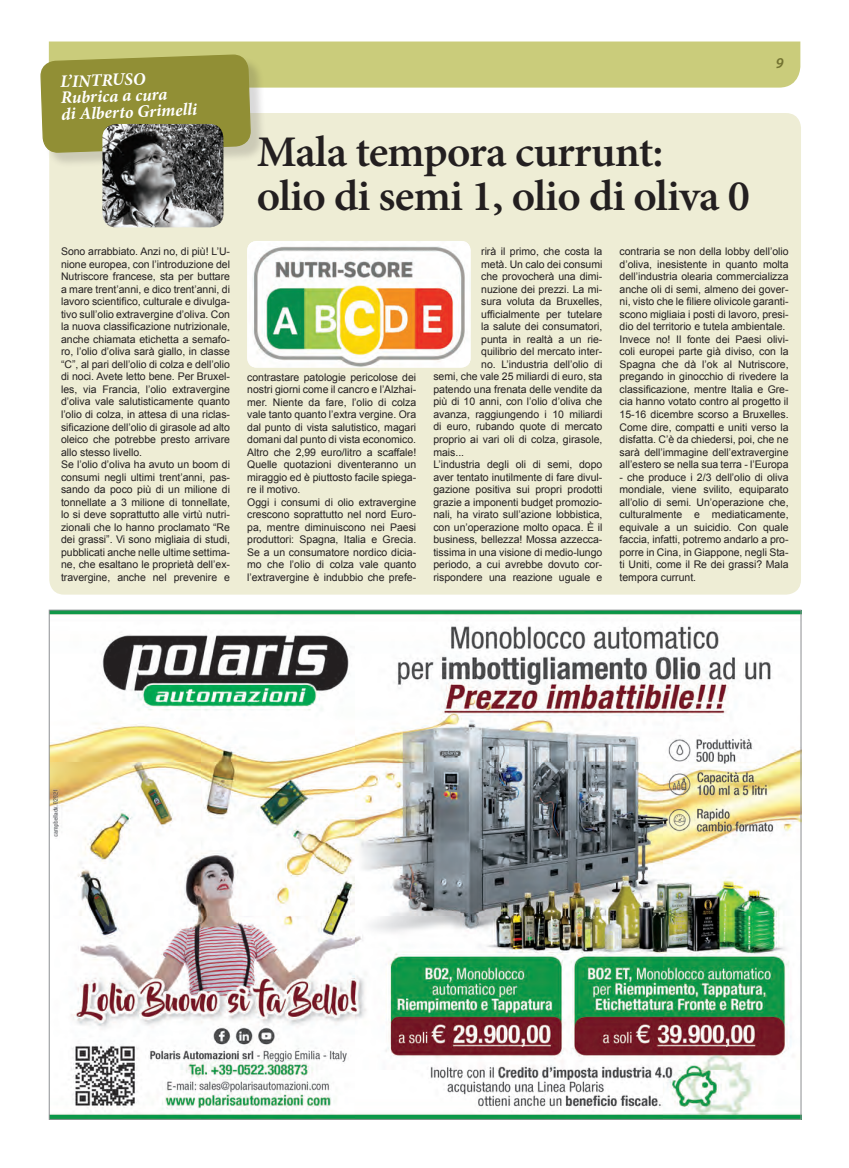
<style>
.page{position:relative;width:849px;height:1168px;background:#fff}
.page>*{position:absolute;margin:0;border:0;box-sizing:border-box;transform-origin:0 0}
.t1{font:600 43.75px/43.8px "Minion Pro";letter-spacing:-.02em;color:#231f20}
.t2{font:italic 700 17.5px/16.2px "Minion Pro";color:#fff}
.t3{font:italic 600 15px "Myriad Pro";color:#737331}
.t4{font:10.5px/12.5px "Arial";letter-spacing:-.005em;color:#231f20}
</style>
<div class="page">
<div style="left:49px;top:113px;width:751px;height:481px;background:#eeedd5;border-radius:15px"></div>
<div style="left:43px;top:57px;width:223px;height:111px;background:#231f20;opacity:.17"></div>
<svg style="left:41px;top:41px;width:759px;height:112px"></svg>
<img style="left:102px;top:124px;width:121px;height:103px">
<img style="left:247px;top:241px;width:223px;height:126px">
<img style="left:51px;top:611px;width:748px;height:506px">
<h2 class="t2" style="left:60px;top:73px;width:137px;rotate:-2deg">L’INTRUSO<br>Rubrica a cura<br>di Alberto Grimelli</h2>
<p class="t4" style="left:61px;top:245px;width:170px">Sono arrabbiato. Anzi no, di più! L’U&shy;nione europea, con l’introduzione del Nutriscore francese, sta per buttare a mare trent’anni, e dico trent’anni, di lavoro scientifico, culturale e divulga&shy;tivo sull’olio extravergine d’oliva. Con la nuova classificazione nutrizionale, anche chiamata etichetta a semafo&shy;ro, l’olio d’oliva sarà giallo, in classe “C”, al pari dell’olio di colza e dell’olio di noci. Avete letto bene. Per Bruxel&shy;les, via Francia, l’olio extravergine d’oliva vale salutisticamente quanto l’olio di colza, in attesa di una riclas&shy;sificazione dell’olio di girasole ad alto oleico che potrebbe presto arrivare allo stesso livello.<br>Se l’olio d’oliva ha avuto un boom di consumi negli ultimi trent’anni, pas&shy;sando da poco più di un milione di tonnellate a 3 milione di tonnellate, lo si deve soprattutto alle virtù nutri&shy;zionali che lo hanno proclamato “Re dei grassi”. Vi sono migliaia di studi, pubblicati anche nelle ultime settima&shy;ne, che esaltano le proprietà dell’ex&shy;travergine, anche nel prevenire e</p>
<h1 class="t1" style="left:256px;top:130px;width:494px">Mala tempora currunt:<br>olio di semi 1, olio di oliva 0</h1>
<h3 class="t3" style="left:775px;top:53px;width:9px">9</h3>
<p class="t4" style="left:247px;top:371px;width:170px">contrastare patologie pericolose dei nostri giorni come il cancro e l’Alzhai&shy;mer. Niente da fare, l’olio di colza vale tanto quanto l’extra vergine. Ora dal punto di vista salutistico, magari domani dal punto di vista economico.<br>Altro che 2,99 euro/litro a scaffale!<br>Quelle quotazioni diventeranno un miraggio ed è piuttosto facile spiega&shy;re il motivo.<br>Oggi i consumi di olio extravergine crescono soprattutto nel nord Euro&shy;pa, mentre diminuiscono nei Paesi produttori: Spagna, Italia e Grecia.<br>Se a un consumatore nordico dicia&shy;mo che l’olio di colza vale quanto l’extravergine è indubbio che prefe-</p>
<p class="t4" style="left:481px;top:245px;width:123px">rirà il primo, che costa la</p>
<p class="t4" style="left:481px;top:258px;width:123px">metà. Un calo dei consumi</p>
<p class="t4" style="left:481px;top:270px;width:123px">che provocherà una dimi-</p>
<p class="t4" style="left:481px;top:283px;width:123px">nuzione dei prezzi. La mi-</p>
<p class="t4" style="left:481px;top:295px;width:123px">sura voluta da Bruxelles,</p>
<p class="t4" style="left:481px;top:308px;width:123px">ufficialmente per tutelare</p>
<p class="t4" style="left:481px;top:320px;width:123px">la salute dei consumatori,</p>
<p class="t4" style="left:481px;top:333px;width:123px">punta in realtà a un rie-</p>
<p class="t4" style="left:481px;top:345px;width:123px">quilibrio del mercato inter-</p>
<p class="t4" style="left:481px;top:358px;width:123px">no. L’industria dell’olio di</p>
<p class="t4" style="left:433px;top:370px;width:170px">semi, che vale 25 miliardi di euro, sta</p>
<p class="t4" style="left:433px;top:383px;width:170px">patendo una frenata delle vendite da</p>
<p class="t4" style="left:433px;top:395px;width:170px">più di 10 anni, con l’olio d’oliva che</p>
<p class="t4" style="left:433px;top:408px;width:170px">avanza, raggiungendo i 10 miliardi</p>
<p class="t4" style="left:433px;top:420px;width:170px">di euro, rubando quote di mercato</p>
<p class="t4" style="left:433px;top:433px;width:170px">proprio ai vari oli di colza, girasole,</p>
<p class="t4" style="left:433px;top:445px;width:32px">mais...</p>
<p class="t4" style="left:433px;top:458px;width:170px">L’industria degli oli di semi, dopo</p>
<p class="t4" style="left:433px;top:470px;width:170px">aver tentato inutilmente di fare divul-</p>
<p class="t4" style="left:433px;top:483px;width:170px">gazione positiva sui propri prodotti</p>
<p class="t4" style="left:433px;top:495px;width:170px">grazie a imponenti budget promozio-</p>
<p class="t4" style="left:433px;top:508px;width:170px">nali, ha virato sull’azione lobbistica,</p>
<p class="t4" style="left:433px;top:520px;width:170px">con un’operazione molto opaca. È il</p>
<p class="t4" style="left:433px;top:533px;width:170px">business, bellezza! Mossa azzecca-</p>
<p class="t4" style="left:433px;top:545px;width:170px">tissima in una visione di medio-lungo</p>
<p class="t4" style="left:433px;top:558px;width:170px">periodo, a cui avrebbe dovuto cor-</p>
<p class="t4" style="left:433px;top:570px;width:170px">rispondere una reazione uguale e</p>
<p class="t4" style="left:619px;top:245px;width:170px">contraria se non della lobby dell’olio d’oliva, inesistente in quanto molta dell’industria olearia commercializza anche oli di semi, almeno dei gover&shy;ni, visto che le filiere olivicole garanti&shy;scono migliaia i posti di lavoro, presi&shy;dio del territorio e tutela ambientale.<br>Invece no! Il fonte dei Paesi olivi&shy;coli europei parte già diviso, con la Spagna che dà l’ok al Nutriscore, pregando in ginocchio di rivedere la classificazione, mentre Italia e Gre&shy;cia hanno votato contro al progetto il 15-16 dicembre scorso a Bruxelles.<br>Come dire, compatti e uniti verso la disfatta. C’è da chiedersi, poi, che ne sarà dell’immagine dell’extravergine all’estero se nella sua terra - l’Europa</p>
<p class="t4" style="left:619px;top:470px;width:170px;text-align:justify">- che produce i 2/3 dell’olio di oliva mondiale, viene svilito, equiparato all’olio di semi. Un’operazione che, culturalmente e mediaticamente, equivale a un suicidio. Con quale faccia, infatti, potremo andarlo a pro&shy;porre in Cina, in Giappone, negli Sta&shy;ti Uniti, come il Re dei grassi? Mala tempora currunt.</p>
</div>
